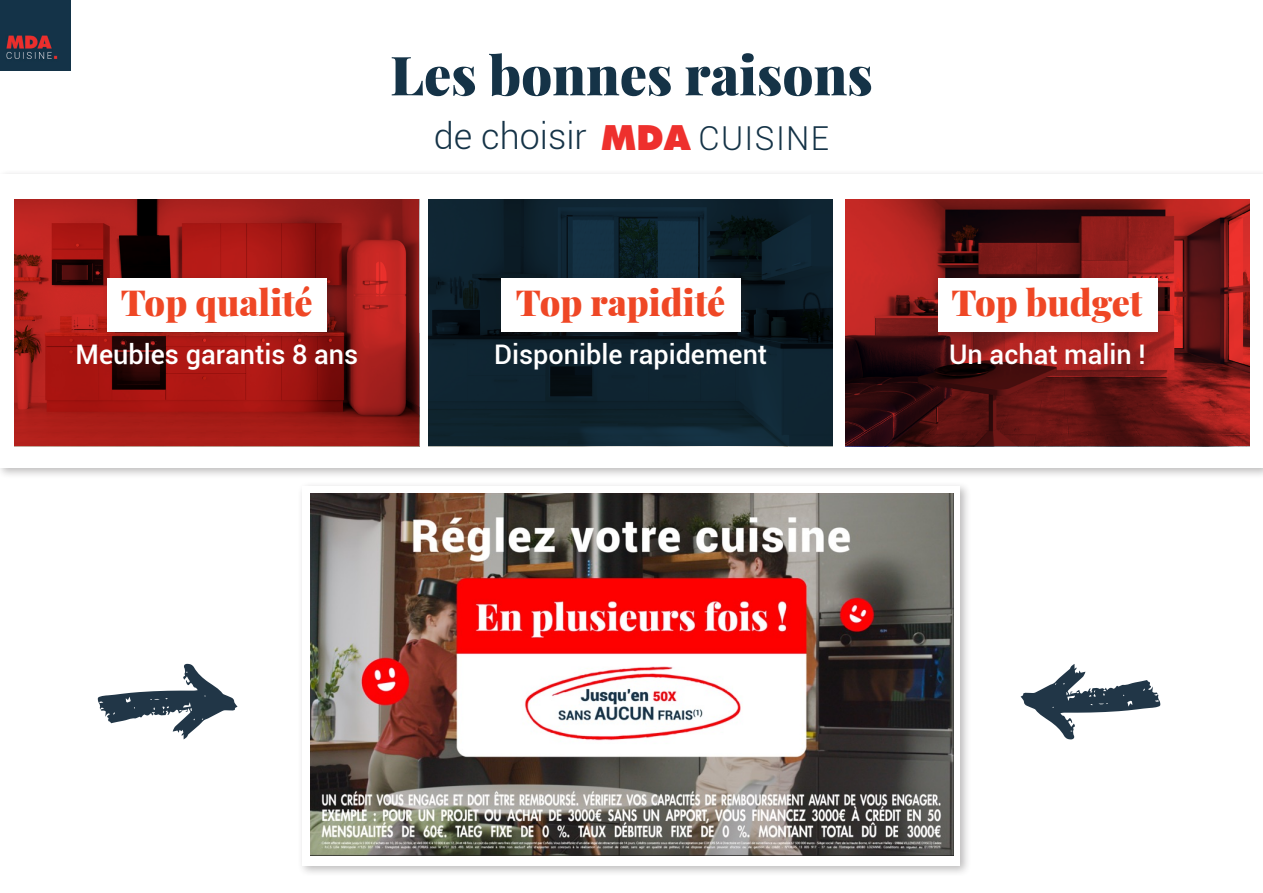
<style>
.page{position:relative;width:1263px;height:893px;background:#fff}
.page>*{position:absolute;margin:0;border:0;box-sizing:border-box;transform-origin:0 0}
.t1{font:900 54px "Playfair Display";color:#153347}
.t2{font:900 36px "Playfair Display";color:#ef4725}
.t3{font:300 36px "Roboto";color:#153347}
.t4{font:500 27px "Roboto";color:#fff}
.s1{font-family:"Futura Std";font-weight:800;font-size:33px;color:#ee302d}
.s2{font-size:33px}
</style>
<div class="page">
<div style="left:0;top:169px;width:1263px;height:310px;background:#231f20;opacity:.3"></div>
<div style="left:0;top:174px;width:1263px;height:294px;background:#fff"></div>
<svg style="left:15px;top:199px;width:404px;height:247px;background:#981915"></svg>
<div style="left:102px;top:273px;width:236px;height:70px;background:#231f20;opacity:.3"></div>
<div style="left:107px;top:279px;width:220px;height:53px;background:#fff"></div>
<svg style="left:429px;top:199px;width:404px;height:247px;background:#0d222d"></svg>
<div style="left:495px;top:273px;width:257px;height:70px;background:#231f20;opacity:.3"></div>
<div style="left:501px;top:279px;width:240px;height:53px;background:#fff"></div>
<svg style="left:845px;top:199px;width:404px;height:247px;background:#721817"></svg>
<div style="left:932px;top:273px;width:237px;height:70px;background:#231f20;opacity:.3"></div>
<div style="left:937px;top:279px;width:220px;height:53px;background:#fff"></div>
<div style="left:298px;top:481px;width:673px;height:396px;background:#231f20;opacity:.3"></div>
<div style="left:303px;top:486px;width:657px;height:379px;background:#fff"></div>
<img style="left:310px;top:493px;width:644px;height:362px">
<svg style="left:98px;top:664px;width:140px;height:75px"></svg>
<svg style="left:1020px;top:664px;width:140px;height:75px"></svg>
<img style="left:0;top:0;width:70px;height:70px">
<p class="t1" style="left:390px;top:32px;width:484px">Les bonnes raisons</p>
<p class="t3" style="left:434px;top:112px;width:397px">de choisir <span class="s1">MDA</span> <span class="s2">CUISINE</span></p>
<p class="t2" style="left:121px;top:274px;width:193px">Top qualité</p>
<p class="t4" style="left:76px;top:335px;width:284px">Meubles garantis 8 ans</p>
<p class="t2" style="left:516px;top:274px;width:211px">Top rapidité</p>
<p class="t4" style="left:494px;top:335px;width:275px">Disponible rapidement</p>
<p class="t2" style="left:951px;top:274px;width:192px">Top budget</p>
<p class="t4" style="left:949px;top:335px;width:198px">Un achat malin !</p>
</div>
